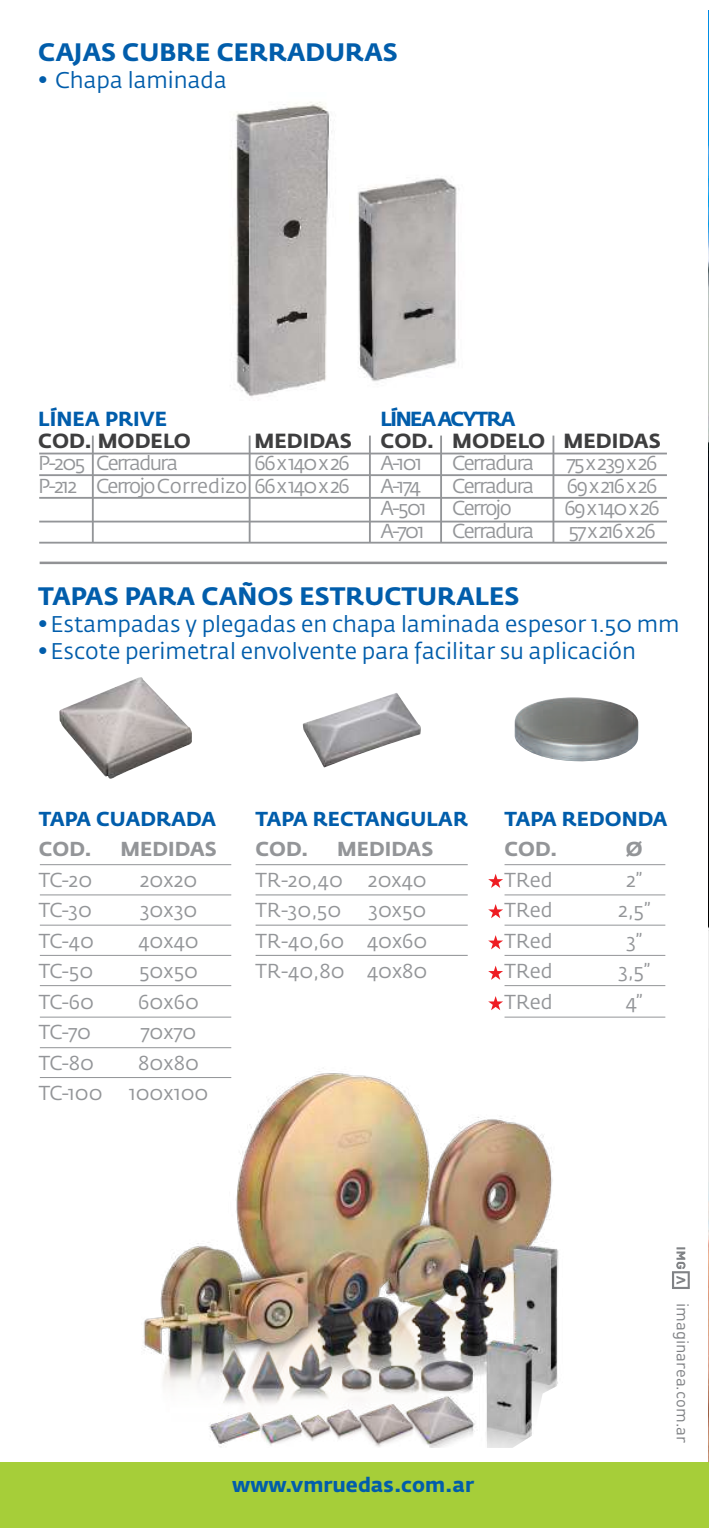
<style>
.page{position:relative;width:709px;height:1528px;background:#fff}
.page>*{position:absolute;margin:0;border:0;box-sizing:border-box;transform-origin:0 0}
.t1{font:700 25px "Fedra Sans Std";color:#015dab}
.t2{font:22.5px "Fedra Sans Std";color:#015dab}
.t3{font:700 20.25px "Fedra Sans Std";color:#3e3e3f}
.t4{font:700 20.25px "Fedra Sans Std";color:#015dab}
.t5{font:700 20.25px "Fedra Sans Std";letter-spacing:-.075em;color:#015dab}
.t6{font:20px/30.5px "Fedra Sans Std";color:#939598}
.t7{font:20px "Fedra Sans Std";letter-spacing:-.075em;color:#939598}
.t8{font:700 20px "Fedra Sans Std";color:#015dab}
.t9{font:700 20px "Fedra Sans Std";color:#939598}
.t10{font:16.75px "DIN Pro";color:#808285}
</style>
<div class="page">
<img style="left:230px;top:102px;width:102px;height:296px">
<img style="left:708px;top:10px;width:1px;height:1452px">
<div style="left:0;top:1462px;width:709px;height:66px;background:#a6ce39"></div>
<img style="left:59px;top:677px;width:133px;height:102px">
<img style="left:303px;top:693px;width:118px;height:75px">
<img style="left:515px;top:697px;width:123px;height:65px">
<img style="left:123px;top:1048px;width:436px;height:400px">
<svg style="left:672px;top:1247px;width:18px;height:42px"></svg>
<hr style="left:40px;top:864px;width:191px;height:1px;background:#939598">
<hr style="left:40px;top:894px;width:191px;height:1px;background:#939598">
<hr style="left:40px;top:925px;width:191px;height:1px;background:#939598">
<hr style="left:256px;top:864px;width:212px;height:1px;background:#939598">
<hr style="left:256px;top:894px;width:212px;height:1px;background:#939598">
<hr style="left:256px;top:925px;width:212px;height:1px;background:#939598">
<hr style="left:40px;top:955px;width:191px;height:1px;background:#939598">
<hr style="left:256px;top:955px;width:212px;height:1px;background:#939598">
<hr style="left:505px;top:864px;width:160px;height:1px;background:#939598">
<hr style="left:505px;top:894px;width:160px;height:1px;background:#939598">
<hr style="left:505px;top:925px;width:160px;height:1px;background:#939598">
<hr style="left:505px;top:955px;width:160px;height:1px;background:#939598">
<hr style="left:505px;top:985px;width:160px;height:1px;background:#939598">
<hr style="left:40px;top:985px;width:191px;height:1px;background:#939598">
<hr style="left:40px;top:1017px;width:191px;height:1px;background:#939598">
<hr style="left:40px;top:1047px;width:191px;height:1px;background:#939598">
<hr style="left:40px;top:1077px;width:191px;height:1px;background:#939598">
<svg style="left:488px;top:935px;width:15px;height:14px"></svg>
<svg style="left:488px;top:874px;width:15px;height:14px"></svg>
<svg style="left:488px;top:904px;width:15px;height:14px"></svg>
<svg style="left:488px;top:966px;width:15px;height:14px"></svg>
<svg style="left:488px;top:996px;width:15px;height:14px"></svg>
<hr style="left:505px;top:1017px;width:160px;height:1px;background:#939598">
<hr style="left:39px;top:453px;width:628px;height:1px;background:#939598">
<hr style="left:39px;top:474px;width:628px;height:2px;background:#939598">
<hr style="left:39px;top:497px;width:628px;height:2px;background:#939598">
<hr style="left:39px;top:521px;width:628px;height:1px;background:#939598">
<hr style="left:39px;top:542px;width:628px;height:2px;background:#939598">
<hr style="left:369px;top:436px;width:2px;height:107px;background:#939598">
<hr style="left:440px;top:436px;width:2px;height:107px;background:#939598">
<hr style="left:553px;top:436px;width:1px;height:107px;background:#939598">
<hr style="left:249px;top:436px;width:2px;height:107px;background:#939598">
<hr style="left:92px;top:436px;width:2px;height:107px;background:#939598">
<hr style="left:40px;top:562px;width:627px;height:2px;background:#919295">
<img style="left:358px;top:178px;width:99px;height:204px">
<p class="t1" style="left:38px;top:37px;width:361px">CAJAS CUBRE CERRADURAS</p>
<p class="t2" style="left:38px;top:66px;width:190px"><sup>●</sup> Chapa laminada</p>
<p class="t4" style="left:38px;top:407px;width:130px">LÍNEA PRIVE</p>
<p class="t5" style="left:381px;top:407px;width:136px">LÍNEA ACYTRA</p>
<p class="t3" style="left:38px;top:428px;width:154px">COD. MODELO</p>
<p class="t3" style="left:255px;top:428px;width:99px">MEDIDAS</p>
<p class="t3" style="left:381px;top:428px;width:282px">COD. MODELO MEDIDAS</p>
<p class="t7" style="left:38px;top:451px;width:141px">P-205 Cerradura</p>
<p class="t6" style="left:255px;top:448px;width:97px">66 x 140 x 26</p>
<p class="t6" style="left:381px;top:448px;width:43px">A-101</p>
<p class="t7" style="left:452px;top:451px;width:84px">Cerradura</p>
<p class="t6" style="left:567px;top:448px;width:92px">75 x 239 x 26</p>
<p class="t7" style="left:38px;top:473px;width:313px">P-212 Cerrojo Corredizo 66 x 140 x 26</p>
<p class="t6" style="left:381px;top:470px;width:42px">A-174</p>
<p class="t7" style="left:452px;top:473px;width:84px">Cerradura</p>
<p class="t6" style="left:567px;top:470px;width:92px">69 x 216 x 26</p>
<p class="t6" style="left:381px;top:493px;width:48px">A-501</p>
<p class="t7" style="left:452px;top:496px;width:61px">Cerrojo</p>
<p class="t6" style="left:564px;top:493px;width:97px">69 x 140 x 26</p>
<p class="t6" style="left:381px;top:515px;width:45px">A-701</p>
<p class="t7" style="left:452px;top:518px;width:84px">Cerradura</p>
<p class="t6" style="left:568px;top:515px;width:89px">57 x 216 x 26</p>
<p class="t1" style="left:38px;top:581px;width:483px">TAPAS PARA CAÑOS ESTRUCTURALES</p>
<p class="t2" style="left:38px;top:610px;width:643px"><sup>●</sup> Estampadas y plegadas en chapa laminada espesor 1.50 mm</p>
<p class="t2" style="left:38px;top:637px;width:599px"><sup>●</sup> Escote perimetral envolvente para facilitar su aplicación</p>
<p class="t8" style="left:39px;top:806px;width:179px">TAPA CUADRADA</p>
<p class="t9" style="left:39px;top:837px;width:54px">COD.</p>
<p class="t9" style="left:121px;top:837px;width:98px">MEDIDAS</p>
<p class="t6" style="left:39px;top:864px;width:55px">TC-20</p>
<p class="t6" style="left:140px;top:864px;width:59px">20x20</p>
<p class="t6" style="left:39px;top:895px;width:55px">TC-30</p>
<p class="t6" style="left:140px;top:895px;width:59px">30x30</p>
<p class="t6" style="left:39px;top:925px;width:57px">TC-40</p>
<p class="t6" style="left:138px;top:925px;width:62px">40x40</p>
<p class="t6" style="left:39px;top:956px;width:56px">TC-50</p>
<p class="t6" style="left:139px;top:956px;width:60px">50x50</p>
<p class="t6" style="left:39px;top:986px;width:57px">TC-60</p>
<p class="t6" style="left:138px;top:986px;width:62px">60x60</p>
<p class="t6" style="left:39px;top:1017px;width:54px">TC-70</p>
<p class="t6" style="left:141px;top:1017px;width:57px">70x70</p>
<p class="t6" style="left:39px;top:1047px;width:57px">TC-80</p>
<p class="t6" style="left:138px;top:1047px;width:62px">80x80</p>
<p class="t6" style="left:39px;top:1078px;width:65px">TC-100</p>
<p class="t6" style="left:129px;top:1078px;width:81px">100x100</p>
<p class="t8" style="left:256px;top:806px;width:214px">TAPA RECTANGULAR</p>
<p class="t9" style="left:256px;top:837px;width:54px">COD.</p>
<p class="t9" style="left:337px;top:837px;width:98px">MEDIDAS</p>
<p class="t6" style="left:256px;top:864px;width:173px">TR-20,40 20x40<br>TR-30,50</p>
<p class="t6" style="left:256px;top:895px;width:173px;text-align:justify;text-indent:113px">30x50<br>TR-40,60 40x60<br>TR-40,80 40x80</p>
<p class="t8" style="left:505px;top:806px;width:165px">TAPA REDONDA</p>
<p class="t9" style="left:505px;top:837px;width:54px">COD.</p>
<p class="t9" style="left:626px;top:837px;width:18px">Ø</p>
<p class="t6" style="left:505px;top:864px;width:50px">TRed</p>
<p class="t6" style="left:626px;top:864px;width:18px">2”</p>
<p class="t6" style="left:505px;top:895px;width:50px">TRed</p>
<p class="t6" style="left:618px;top:895px;width:34px">2,5”</p>
<p class="t6" style="left:505px;top:925px;width:50px">TRed</p>
<p class="t6" style="left:626px;top:925px;width:18px">3”</p>
<p class="t6" style="left:505px;top:956px;width:50px">TRed</p>
<p class="t6" style="left:618px;top:956px;width:34px">3,5”</p>
<p class="t6" style="left:505px;top:986px;width:50px">TRed</p>
<p class="t6" style="left:626px;top:986px;width:18px">4”</p>
<p class="t4" style="left:232px;top:1472px;width:244px">www.vmruedas.com.ar</p>
<p class="t10" style="left:693px;top:1303px;width:142px;rotate:90deg">imaginarea.com.ar</p>
</div>
